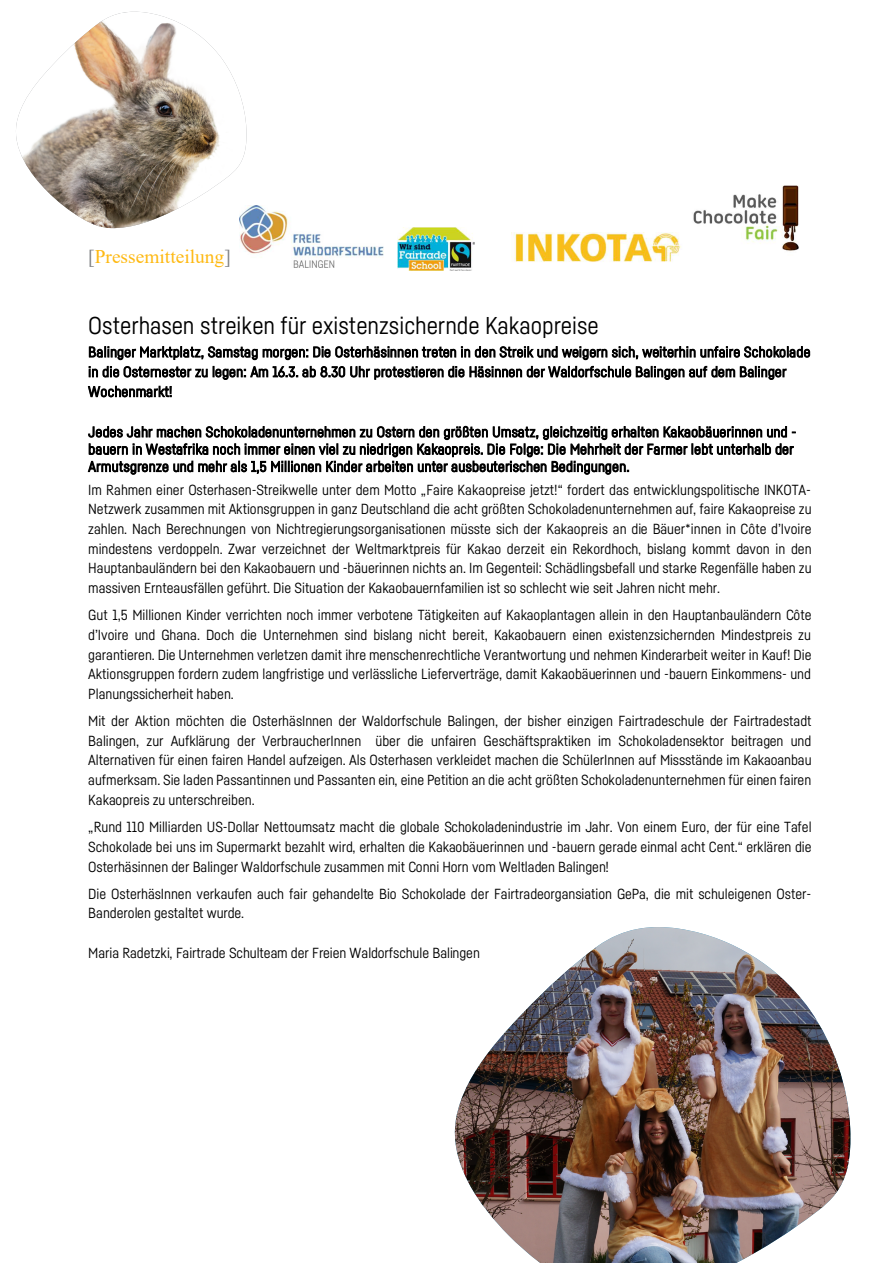
<style>
.page{position:relative;width:893px;height:1263px;background:#fff}
.page>*{position:absolute;margin:0;border:0;box-sizing:border-box;transform-origin:0 0}
.t1{font:24px "Fabrikat";color:#000}
.t2{font:19.35px "Times New Roman";color:#feb912}
.t3{font:14.4px/19.6px "Fabrikat";letter-spacing:.005em;color:#000;text-align:justify}
.s1{color:#808285}
</style>
<div class="page">
<img style="left:513px;top:232px;width:168px;height:30px">
<img style="left:693px;top:185px;width:106px;height:66px">
<img style="left:240px;top:205px;width:143px;height:62px">
<img style="left:398px;top:228px;width:77px;height:42px">
<img style="left:454px;top:927px;width:397px;height:336px">
<img style="left:16px;top:12px;width:231px;height:217px">
<h2 class="t2" style="left:88px;top:243px;width:144px"><span class="s1">[</span>Pressemitteilung<span class="s1">]</span></h2>
<h1 class="t1" style="left:88px;top:311px;width:512px">Osterhasen streiken für existenzsichernde Kakaopreise</h1>
<p class="t3" style="left:88px;top:342px;width:724px;text-align:left">Balinger Marktplatz, Samstag morgen: Die Osterhäsinnen treten in den Streik und weigern sich, weiterhin unfaire Schokolade in die Osternester zu legen: Am 16.3. ab 8.30 Uhr protestieren die Häsinnen der Waldorfschule Balingen auf dem Balinger<br>Wochenmarkt!</p>
<p class="t3" style="left:88px;top:423px;width:709px;line-height:17.2px;text-align:left">Jedes Jahr machen Schokoladenunternehmen zu Ostern den größten Umsatz, gleichzeitig erhalten Kakaobäuerinnen und - bauern in Westafrika noch immer einen viel zu niedrigen Kakaopreis. Die Folge: Die Mehrheit der Farmer lebt unterhalb der<br>Armutsgrenze und mehr als 1,5 Millionen Kinder arbeiten unter ausbeuterischen Bedingungen.</p>
<p class="t3" style="left:88px;top:479px;width:725px">Im Rahmen einer Osterhasen-Streikwelle unter dem Motto „Faire Kakaopreise jetzt!“ fordert das entwicklungspolitische INKOTA-Netzwerk zusammen mit Aktionsgruppen in ganz Deutschland die acht größten Schokoladenunternehmen auf, faire Kakaopreise zu zahlen. Nach Berechnungen von Nichtregierungsorganisationen müsste sich der Kakaopreis an die Bäuer*innen in Côte d’Ivoire mindestens verdoppeln. Zwar verzeichnet der Weltmarktpreis für Kakao derzeit ein Rekordhoch, bislang kommt davon in den Hauptanbauländern bei den Kakaobauern und -bäuerinnen nichts an. Im Gegenteil: Schädlingsbefall und starke Regenfälle haben zu massiven Ernteausfällen geführt. Die Situation der Kakaobauernfamilien ist so schlecht wie seit Jahren nicht mehr.</p>
<p class="t3" style="left:88px;top:605px;width:725px">Gut 1,5 Millionen Kinder verrichten noch immer verbotene Tätigkeiten auf Kakaoplantagen allein in den Hauptanbauländern Côte d’Ivoire und Ghana. Doch die Unternehmen sind bislang nicht bereit, Kakaobauern einen existenzsichernden Mindestpreis zu garantieren. Die Unternehmen verletzen damit ihre menschenrechtliche Verantwortung und nehmen Kinderarbeit weiter in Kauf! Die Aktionsgruppen fordern zudem langfristige und verlässliche Lieferverträge, damit Kakaobäuerinnen und -bauern Einkommens- und Planungssicherheit haben.</p>
<p class="t3" style="left:88px;top:711px;width:725px">Mit der Aktion möchten die OsterhäsInnen der Waldorfschule Balingen, der bisher einzigen Fairtradeschule der Fairtradestadt Balingen, zur Aufklärung der VerbraucherInnen über die unfairen Geschäftspraktiken im Schokoladensektor beitragen und Alternativen für einen fairen Handel aufzeigen. Als Osterhasen verkleidet machen die SchülerInnen auf Missstände im Kakaoanbau aufmerksam. Sie laden Passantinnen und Passanten ein, eine Petition an die acht größten Schokoladenunternehmen für einen fairen Kakaopreis zu unterschreiben.</p>
<p class="t3" style="left:88px;top:816px;width:725px">„Rund 110 Milliarden US-Dollar Nettoumsatz macht die globale Schokoladenindustrie im Jahr. Von einem Euro, der für eine Tafel Schokolade bei uns im Supermarkt bezahlt wird, erhalten die Kakaobäuerinnen und -bauern gerade einmal acht Cent.“ erklären die Osterhäsinnen der Balinger Waldorfschule zusammen mit Conni Horn vom Weltladen Balingen!</p>
<p class="t3" style="left:88px;top:883px;width:725px">Die OsterhäsInnen verkaufen auch fair gehandelte Bio Schokolade der Fairtradeorgansiation GePa, die mit schuleigenen Oster-<br>Banderolen gestaltet wurde.</p>
<p class="t3" style="left:88px;top:942px;width:393px">Maria Radetzki, Fairtrade Schulteam der Freien Waldorfschule Balingen</p>
</div>
